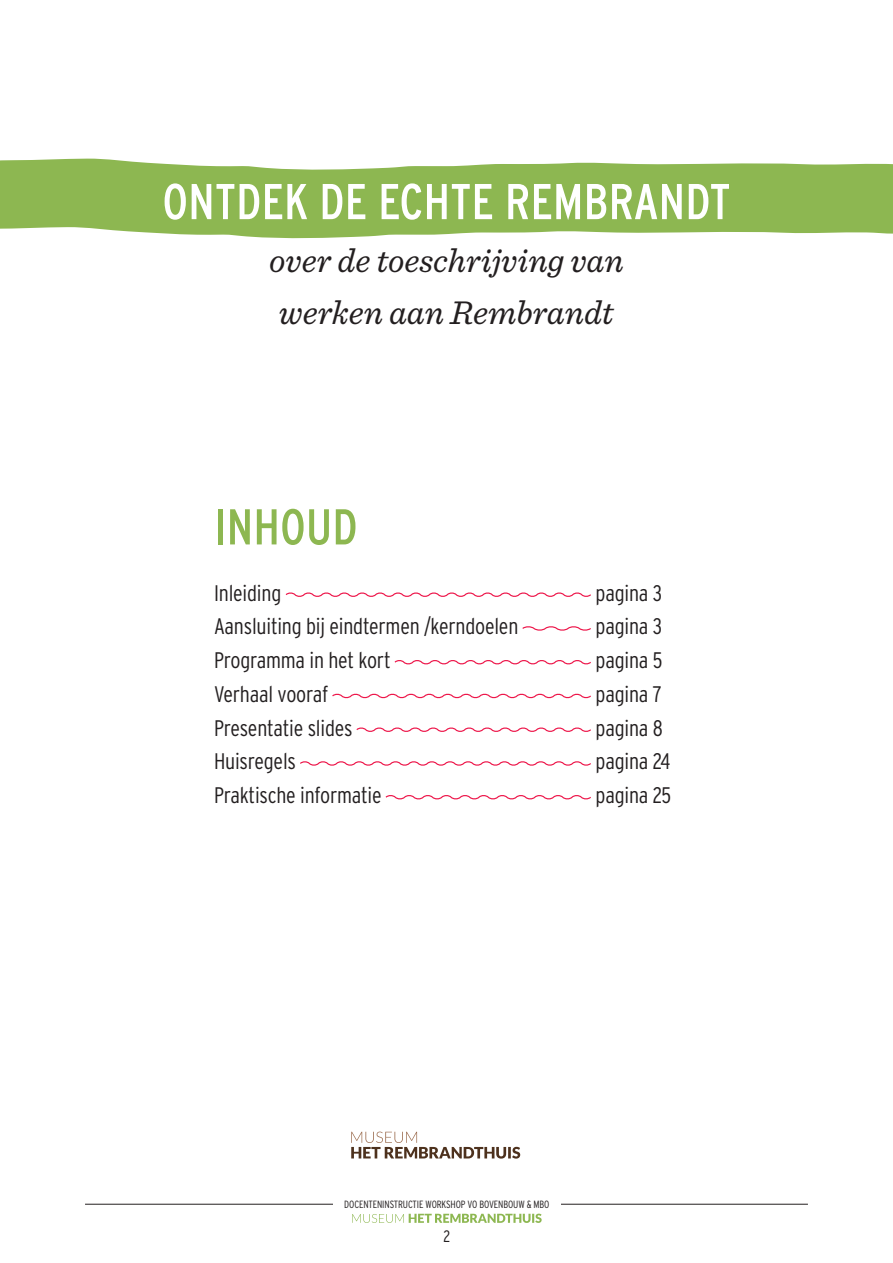
<style>
.page{position:relative;width:893px;height:1263px;background:#fff}
.page>*{position:absolute;margin:0;border:0;box-sizing:border-box;transform-origin:0 0}
.titel-pag2{font:condensed 50.25px "Interstate";color:#fff}
.kop{font:condensed 50.25px "Interstate";color:#8db751}
.ondertitel-pag2{font:italic 34.5px/52.5px "Sentinel";color:#231f20}
.platte_tekst{font:300 condensed 22.5px "Interstate";letter-spacing:-.01em;color:#231f20}
.t1{font:300 condensed 16.5px "Interstate";color:#231f20}
.t2{font:300 condensed 10.5px "Interstate";letter-spacing:-.01em;color:#231f20}
</style>
<div class="page">
<hr style="left:85px;top:1204px;width:723px;height:1px;background:#231f20">
<div style="left:333px;top:1199px;width:227px;height:54px;background:#fff"></div>
<svg style="left:352px;top:1213px;width:190px;height:10px"></svg>
<svg style="left:0;top:158px;width:893px;height:81px;background:#9ec26b"></svg>
<svg style="left:285px;top:592px;width:306px;height:5px"></svg>
<svg style="left:522px;top:626px;width:69px;height:5px"></svg>
<svg style="left:394px;top:660px;width:197px;height:5px"></svg>
<svg style="left:332px;top:693px;width:259px;height:6px"></svg>
<svg style="left:356px;top:727px;width:235px;height:5px"></svg>
<svg style="left:300px;top:761px;width:291px;height:5px"></svg>
<svg style="left:385px;top:795px;width:206px;height:5px"></svg>
<svg style="left:351px;top:1131px;width:169px;height:28px"></svg>
<p class="titel-pag2" style="left:162px;top:173px;width:570px">ONTDEK DE ECHTE REMBRANDT</p>
<p class="ondertitel-pag2" style="left:269px;top:232px;width:356px">over de toeschrijving van werken aan Rembrandt</p>
<p class="kop" style="left:214px;top:499px;width:145px">INHOUD</p>
<p class="platte_tekst" style="left:214px;top:580px;width:69px">Inleiding</p>
<p class="platte_tekst" style="left:596px;top:580px;width:68px">pagina 3</p>
<p class="platte_tekst" style="left:214px;top:614px;width:306px">Aansluiting bij eindtermen /kerndoelen</p>
<p class="platte_tekst" style="left:596px;top:614px;width:68px">pagina 3</p>
<p class="platte_tekst" style="left:214px;top:648px;width:178px">Programma in het kort</p>
<p class="platte_tekst" style="left:596px;top:648px;width:68px">pagina 5</p>
<p class="platte_tekst" style="left:214px;top:681px;width:116px">Verhaal vooraf</p>
<p class="platte_tekst" style="left:596px;top:681px;width:68px">pagina 7</p>
<p class="platte_tekst" style="left:214px;top:715px;width:140px">Presentatie slides</p>
<p class="platte_tekst" style="left:596px;top:715px;width:69px">pagina 8</p>
<p class="platte_tekst" style="left:214px;top:749px;width:83px">Huisregels</p>
<p class="platte_tekst" style="left:596px;top:749px;width:76px">pagina 24</p>
<p class="platte_tekst" style="left:214px;top:783px;width:169px">Praktische informatie</p>
<p class="platte_tekst" style="left:596px;top:783px;width:77px">pagina 25</p>
<p class="t2" style="left:344px;top:1198px;width:207px">DOCENTENINSTRUCTIE WORKSHOP VO BOVENBOUW &amp; MBO</p>
<p class="t1" style="left:443px;top:1227px;width:8px">2</p>
</div>
